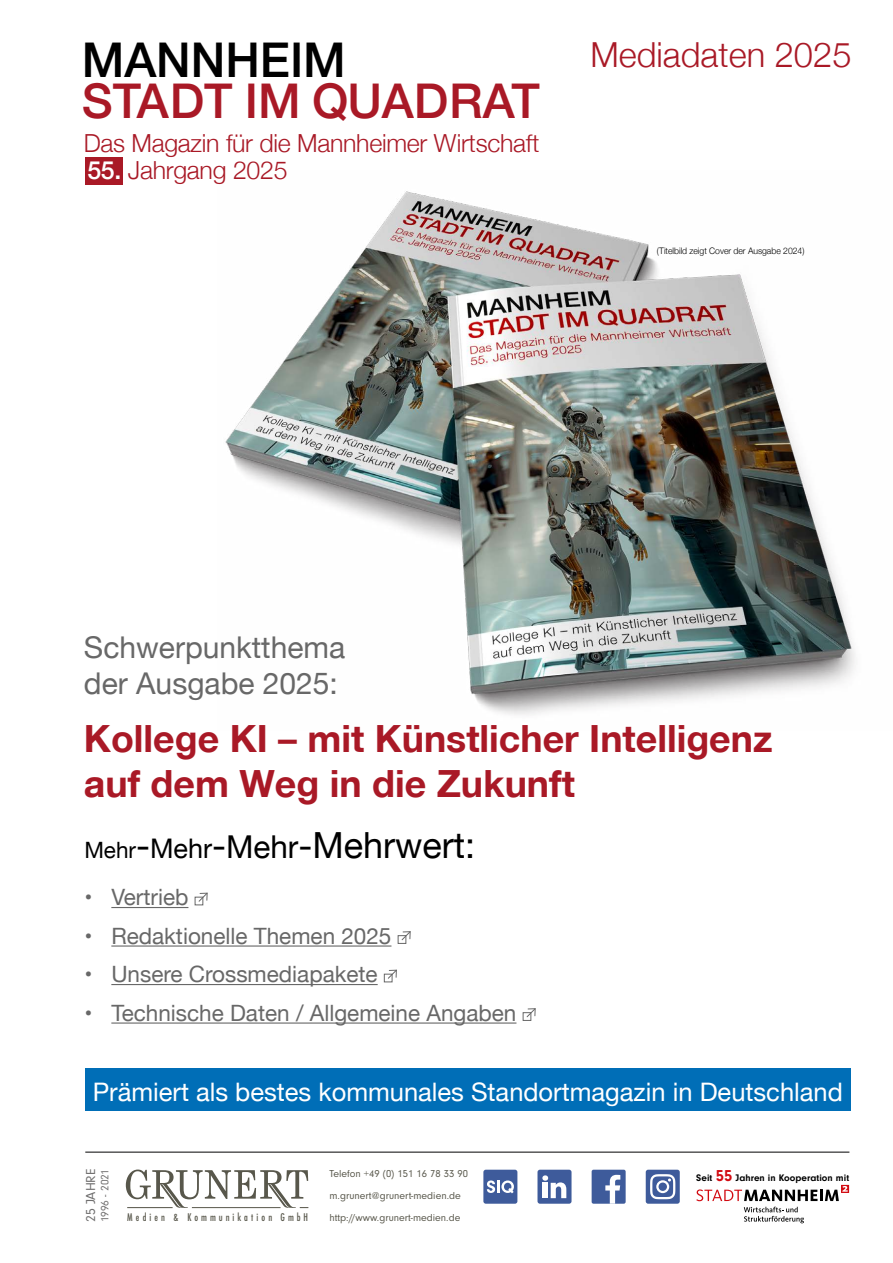
<style>
.page{position:relative;width:893px;height:1263px;background:#fff}
.page>*{position:absolute;margin:0;border:0;box-sizing:border-box;transform-origin:0 0}
.t1{font:500 47.85px "Helvetica Neue";color:#a91926}
.t2{font:500 47.85px "Helvetica Neue";color:#000}
.Absatzformat_1{font:700 37.5px "Helvetica Neue";color:#a91926}
.t3{font:36px "Helvetica Neue";color:#000}
.t4{font:300 34.5px "Helvetica Neue";color:#a91926}
.t5{font:30px "Helvetica Neue";color:#686868}
.t6{font:25.5px "Helvetica Neue";color:#fff}
.t7{font:300 24.9px "Helvetica Neue";letter-spacing:-.01em;color:#a91926}
.t8{font:22.5px "Helvetica Neue";color:#686868}
.t9{font:13.5px "Neuzeit Grotesk T";color:#706f6f}
.t10{font:11.25px "Neuzeit Grotesk T";color:#706f6f}
.t11{font:10.5px/21.8px "Neuzeit Grotesk T";color:#59584c}
.t12{font:500 condensed 10.35px "Futura";letter-spacing:.31em;color:#58574b;scale:.94 1}
.t13{font:700 9.9px "Neuzeit Grotesk T";letter-spacing:.005em;color:#000}
.t14{font:300 9px "Helvetica Neue";letter-spacing:-.005em;color:#000;scale:.96 1}
.s1{font-weight:500;color:#fff}
.s2{font-size:22.5px}
.s3{font-size:27px}
.s4{font-size:31.5px}
.s5{font-size:16.5px;color:#d20a11}
</style>
<div class="page">
<div style="left:537px;top:1170px;width:34px;height:34px;background:#3e5b9b;border-radius:2px"></div>
<svg style="left:542px;top:1175px;width:24px;height:23px"></svg>
<hr style="left:85px;top:1152px;width:764px;height:1px;background:#020203">
<svg style="left:744px;top:1207px;width:60px;height:16px"></svg>
<svg style="left:696px;top:1185px;width:153px;height:16px"></svg>
<div style="left:592px;top:1170px;width:34px;height:34px;background:#3e5b9b;border-radius:2px"></div>
<svg style="left:605px;top:1175px;width:15px;height:29px"></svg>
<svg style="left:126px;top:1169px;width:182px;height:39px"></svg>
<hr style="left:192px;top:1207px;width:89px;height:1px;background:#58574b">
<div style="left:646px;top:1170px;width:34px;height:34px;background:#3e5b9b;border-radius:2px"></div>
<svg style="left:650px;top:1174px;width:25px;height:25px"></svg>
<div style="left:483px;top:1170px;width:34px;height:34px;background:#3e5b9b;border-radius:2px"></div>
<svg style="left:487px;top:1180px;width:27px;height:13px"></svg>
<div style="left:86px;top:157px;width:37px;height:27px;background:#a91926"></div>
<img style="left:225px;top:191px;width:630px;height:524px">
<div style="left:85px;top:1068px;width:765px;height:42px;background:#006eb7"></div>
<hr style="left:111px;top:907px;width:77px;height:1px;background:#686868">
<hr style="left:111px;top:945px;width:280px;height:1px;background:#686868">
<hr style="left:111px;top:984px;width:267px;height:1px;background:#686868">
<hr style="left:111px;top:1022px;width:405px;height:1px;background:#686868">
<div style="left:195px;top:897px;width:8px;height:8px;border:1px solid #686868"></div>
<svg style="left:198px;top:892px;width:10px;height:10px"></svg>
<div style="left:398px;top:935px;width:8px;height:9px;border:1px solid #686868"></div>
<svg style="left:401px;top:931px;width:10px;height:10px"></svg>
<div style="left:384px;top:974px;width:8px;height:8px;border:1px solid #686868"></div>
<svg style="left:387px;top:969px;width:10px;height:10px"></svg>
<div style="left:523px;top:1012px;width:8px;height:9px;border:1px solid #686868"></div>
<svg style="left:526px;top:1008px;width:10px;height:10px"></svg>
<h1 class="t2" style="left:82px;top:22px;width:265px">MANNHEIM</h1>
<h1 class="t1" style="left:82px;top:63px;width:459px">STADT IM QUADRAT</h1>
<p class="t7" style="left:84px;top:123px;width:457px">Das Magazin für die Mannheimer Wirtschaft</p>
<p class="t7" style="left:87px;top:150px;width:202px"><span class="s1">55.</span> Jahrgang 2025</p>
<h3 class="t4" style="left:590px;top:27px;width:262px">Mediadaten 2025</h3>
<p class="t14" style="left:657px;top:243px;width:155px">(Titelbild zeigt Cover der Ausgabe 2024)</p>
<p class="t5" style="left:84px;top:626px;width:263px">Schwerpunktthema</p>
<p class="t5" style="left:84px;top:662px;width:255px">der Ausgabe 2025:</p>
<p class="Absatzformat_1" style="left:84px;top:722px;width:690px">Kollege KI – mit Künstlicher Intelligenz</p>
<p class="Absatzformat_1" style="left:84px;top:767px;width:492px">auf dem Weg in die Zukunft</p>
<p class="t3" style="left:84px;top:819px;width:392px"><span class="s2">Mehr</span>-<span class="s3">Mehr</span>-<span class="s4">Mehr</span>-Mehrwert:</p>
<p class="t8" style="left:84px;top:881px;width:106px">• Vertrieb</p>
<p class="t8" style="left:84px;top:919px;width:309px">• Redaktionelle Themen 2025</p>
<p class="t8" style="left:84px;top:958px;width:295px">• Unsere Crossmediapakete</p>
<p class="t8" style="left:84px;top:996px;width:434px">• Technische Daten / Allgemeine Angaben</p>
<p class="t6" style="left:93px;top:1074px;width:752px">Prämiert als bestes kommunales Standortmagazin in Deutschland</p>
<p class="t9" style="left:83px;top:1222px;width:55px;rotate:-90deg">25 JAHRE</p>
<p class="t10" style="left:99px;top:1222px;width:55px;rotate:-90deg">1996 - 2021</p>
<p class="t11" style="left:329px;top:1163px;width:140px">Telefon +49 (0) 151 16 78 33 90 m.grunert@grunert-medien.de http://www.grunert-medien.de</p>
<p class="t12" style="left:127px;top:1210px;width:194px">Medien &amp; Kommunikation GmbH</p>
<p class="t13" style="left:696px;top:1172px;width:154px">Seit <span class="s5">55</span> Jahren in Kooperation mit</p>
</div>
